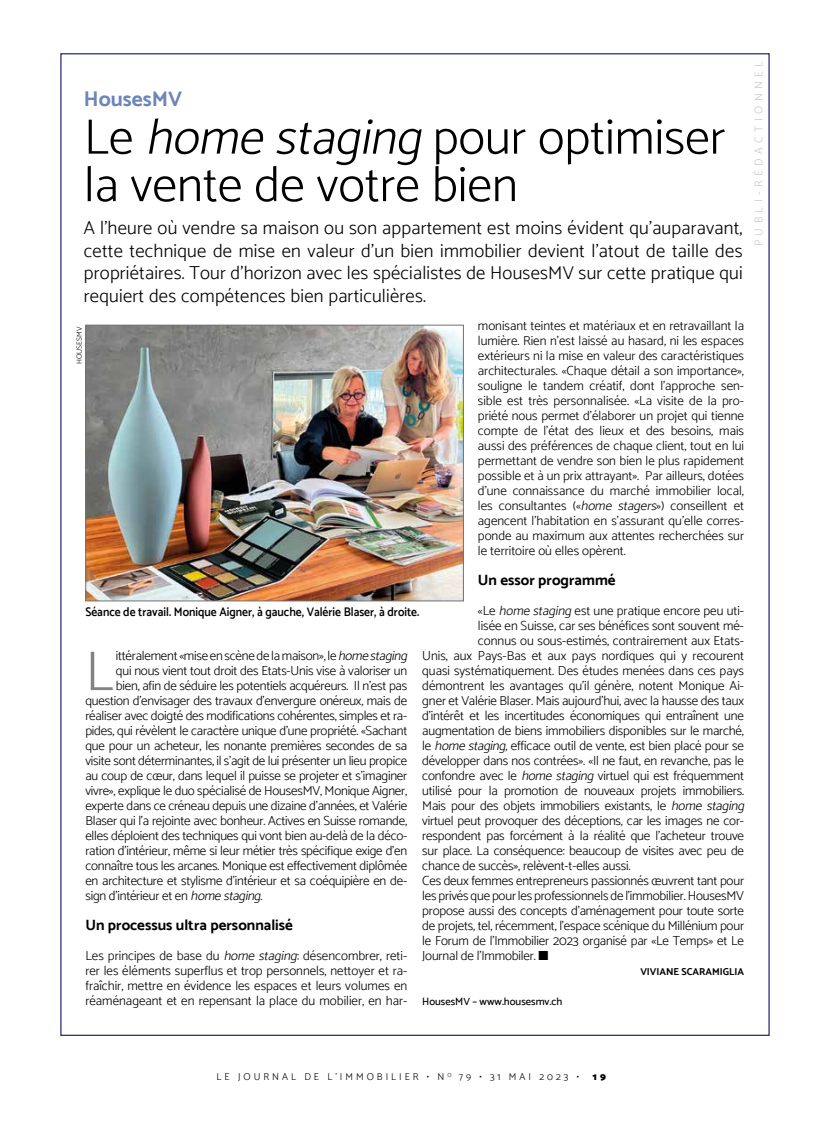
<style>
.page{position:relative;width:830px;height:1134px;background:#fff}
.page>*{position:absolute;margin:0;border:0;box-sizing:border-box;transform-origin:0 0}
.t1{font:300 56.38px "Catamaran";color:#838382}
.t2{font:300 50px/47.5px "Catamaran";color:#000}
.t3{font:700 21.25px "Catamaran";color:#6c85ba}
.t4{font:300 18.75px/22.5px "Catamaran";letter-spacing:.01em;color:#000;text-align:justify}
.t5{font:700 15px "Catamaran";color:#000}
.t6{font:300 13.12px/15px "Catamaran";letter-spacing:-.01em;color:#000;text-align:justify}
.t7{font:600 12.5px "Catamaran";color:#000;scale:.92 1}
.t8{font:300 11.25px "Catamaran";letter-spacing:.4em;color:#c8c8c8}
.t9{font:500 10.62px "Catamaran";color:#000}
.t10{font:300 10px "Catamaran";letter-spacing:.3em;color:#000}
.t11{font:700 10px "Catamaran";color:#000}
.t12{font:900 10px "Catamaran";color:#000}
.t13{font:300 7.5px "Catamaran";letter-spacing:.01em;color:#000}
.s1{font-style:italic}
</style>
<div class="page">
<img style="left:87px;top:327px;width:374px;height:272px">
<div style="left:85px;top:325px;width:378px;height:276px;border:1px solid #727271"></div>
<h3 class="t3" style="left:84px;top:86px;width:100px">HousesMV</h3>
<h2 class="t2" style="left:84px;top:113px;width:642px">Le <span class="s1">homestaging</span>pour optimiser la vente de votre bien</h2>
<p class="t4" style="left:84px;top:217px;width:660px">A l’heure où vendre sa maison ou son appartement est moins évident qu’auparavant, cette technique de mise en valeur d’un bien immobilier devient l’atout de taille des propriétaires. Tour d’horizon avec les spécialistes de HousesMV sur cette pratique qui requiert des compétences bien particulières.</p>
<p class="t6" style="left:477px;top:318px;width:267px">monisant teintes et matériaux et en retravaillant la lumière. Rien n’est laissé au hasard, ni les espaces extérieurs ni la mise en valeur des caractéristiques architecturales. «Chaque détail a son importance», souligne le tandem créatif, dont l’approche sen&shy;sible est très personnalisée. «La visite de la pro&shy;priété nous permet d’élaborer un projet qui tienne compte de l’état des lieux et des besoins, mais aussi des préférences de chaque client, tout en lui permettant de vendre son bien le plus rapidement possible et à un prix attrayant». Par ailleurs, dotées d’une connaissance du marché immobilier local, les consultantes («<span class="s1">home stagers</span>») conseillent et agencent l’habitation en s’assurant qu’elle corres&shy;ponde au maximum aux attentes recherchées sur le territoire où elles opèrent.</p>
<p class="t5" style="left:477px;top:571px;width:139px">Un essor programmé</p>
<p class="t6" style="left:477px;top:603px;width:267px">«Le <span class="s1">homestaging</span>est une pratique encore peu uti-</p>
<p class="t6" style="left:477px;top:618px;width:267px">lisée en Suisse, car ses bénéfices sont souvent mé-</p>
<p class="t6" style="left:477px;top:633px;width:267px">connus ou sous-estimés, contrairement aux Etats-</p>
<p class="t6" style="left:422px;top:648px;width:323px">Unis, aux Pays-Bas et aux pays nordiques qui y recourent</p>
<p class="t6" style="left:422px;top:663px;width:323px">quasi systématiquement. Des études menées dans ces pays</p>
<p class="t6" style="left:422px;top:678px;width:323px">démontrent les avantages qu’il génère, notent Monique Ai-</p>
<p class="t6" style="left:422px;top:693px;width:323px">gner et Valérie Blaser. Mais aujourd’hui, avec la hausse des taux</p>
<p class="t6" style="left:422px;top:708px;width:323px">d’intérêt et les incertitudes économiques qui entraînent une</p>
<p class="t6" style="left:422px;top:723px;width:323px">augmentation de biens immobiliers disponibles sur le marché,</p>
<p class="t6" style="left:422px;top:738px;width:323px">le <span class="s1">homestaging</span>, efficace outil de vente, est bien placé pour se</p>
<p class="t6" style="left:422px;top:753px;width:323px">développer dans nos contrées». «Il ne faut, en revanche, pas le</p>
<p class="t6" style="left:422px;top:768px;width:323px">confondre avec le <span class="s1">homestaging</span>virtuel qui est fréquemment</p>
<p class="t6" style="left:422px;top:783px;width:323px">utilisé pour la promotion de nouveaux projets immobiliers.</p>
<p class="t6" style="left:422px;top:798px;width:327px">Mais pour des objets immobiliers existants, le <span class="s1">home staging</span></p>
<p class="t6" style="left:422px;top:813px;width:323px">virtuel peut provoquer des déceptions, car les images ne cor-</p>
<p class="t6" style="left:422px;top:828px;width:323px">respondent pas forcément à la réalité que l’acheteur trouve</p>
<p class="t6" style="left:422px;top:843px;width:323px">sur place. La conséquence: beaucoup de visites avec peu de</p>
<p class="t6" style="left:422px;top:858px;width:209px">chance de succès», relèvent-t-elles aussi.</p>
<p class="t6" style="left:422px;top:873px;width:323px">Ces deux femmes entrepreneurs passionnés œuvrent tant pour</p>
<p class="t6" style="left:422px;top:888px;width:323px">les privés que pour les professionnels de l’immobilier. HousesMV</p>
<p class="t6" style="left:422px;top:903px;width:323px">propose aussi des concepts d’aménagement pour toute sorte</p>
<p class="t6" style="left:422px;top:918px;width:323px">de projets, tel, récemment, l’espace scénique du Millénium pour</p>
<p class="t6" style="left:422px;top:933px;width:323px">le Forum de l’Immobilier 2023 organisé par «Le Temps» et Le</p>
<p class="t6" style="left:422px;top:948px;width:128px">Journal de l’Immobiler. ■</p>
<p class="t11" style="left:640px;top:966px;width:105px">VIVIANE SCARAMIGLIA</p>
<p class="t9" style="left:422px;top:995px;width:141px">HousesMV – www.housesmv.ch</p>
<p class="t13" style="left:75px;top:364px;width:39px;rotate:-90deg">HOUSESMV</p>
<p class="t7" style="left:85px;top:604px;width:364px">Séance de travail. Monique Aigner, à gauche, Valérie Blaser, à droite.</p>
<h1 class="t1" style="left:85px;top:638px;width:30px">L</h1>
<p class="t6" style="left:116px;top:648px;width:296px">ittéralement «mise en scène de la maison», le <span class="s1">homestaging</span></p>
<p class="t6" style="left:116px;top:663px;width:293px">qui nous vient tout droit des Etats-Unis vise à valoriser un</p>
<p class="t6" style="left:116px;top:678px;width:293px">bien, afin de séduire les potentiels acquéreurs. Il n’est pas</p>
<p class="t6" style="left:85px;top:693px;width:323px">question d’envisager des travaux d’envergure onéreux, mais de</p>
<p class="t6" style="left:85px;top:708px;width:323px">réaliser avec doigté des modifications cohérentes, simples et ra-</p>
<p class="t6" style="left:85px;top:723px;width:323px">pides, qui révèlent le caractère unique d’une propriété. «Sachant</p>
<p class="t6" style="left:85px;top:738px;width:323px">que pour un acheteur, les nonante premières secondes de sa</p>
<p class="t6" style="left:85px;top:753px;width:323px">visite sont déterminantes, il s’agit de lui présenter un lieu propice</p>
<p class="t6" style="left:85px;top:768px;width:323px">au coup de cœur, dans lequel il puisse se projeter et s’imaginer</p>
<p class="t6" style="left:85px;top:783px;width:323px">vivre», explique le duo spécialisé de HousesMV, Monique Aigner,</p>
<p class="t6" style="left:85px;top:798px;width:323px">experte dans ce créneau depuis une dizaine d’années, et Valérie</p>
<p class="t6" style="left:85px;top:813px;width:323px">Blaser qui l’a rejointe avec bonheur. Actives en Suisse romande,</p>
<p class="t6" style="left:85px;top:828px;width:323px">elles déploient des techniques qui vont bien au-delà de la déco-</p>
<p class="t6" style="left:85px;top:843px;width:323px">ration d’intérieur, même si leur métier très spécifique exige d’en</p>
<p class="t6" style="left:85px;top:858px;width:323px">connaître tous les arcanes. Monique est effectivement diplômée</p>
<p class="t6" style="left:85px;top:873px;width:323px">en architecture et stylisme d’intérieur et sa coéquipière en de-</p>
<p class="t6" style="left:85px;top:888px;width:181px">sign d’intérieur et en <span class="s1">homestaging</span>.</p>
<p class="t5" style="left:85px;top:916px;width:209px">Un processus ultra personnalisé</p>
<p class="t6" style="left:85px;top:948px;width:323px">Les principes de base du <span class="s1">homestaging</span>: désencombrer, reti&shy;rer les éléments superflus et trop personnels, nettoyer et ra&shy;fraîchir, mettre en évidence les espaces et leurs volumes en réaménageant et en repensant la place du mobilier, en har-</p>
<p class="t8" style="left:751px;top:246px;width:187px;rotate:-90deg">PUBLI-RÉDACTIONNEL</p>
<p class="t10" style="left:216px;top:1071px;width:363px">LE JOURNAL DE L’IMMOBILIER • N <sup>O</sup> 79 • 31 MAI 2023 •</p>
<p class="t12" style="left:592px;top:1071px;width:15px">1 9</p>
</div>
